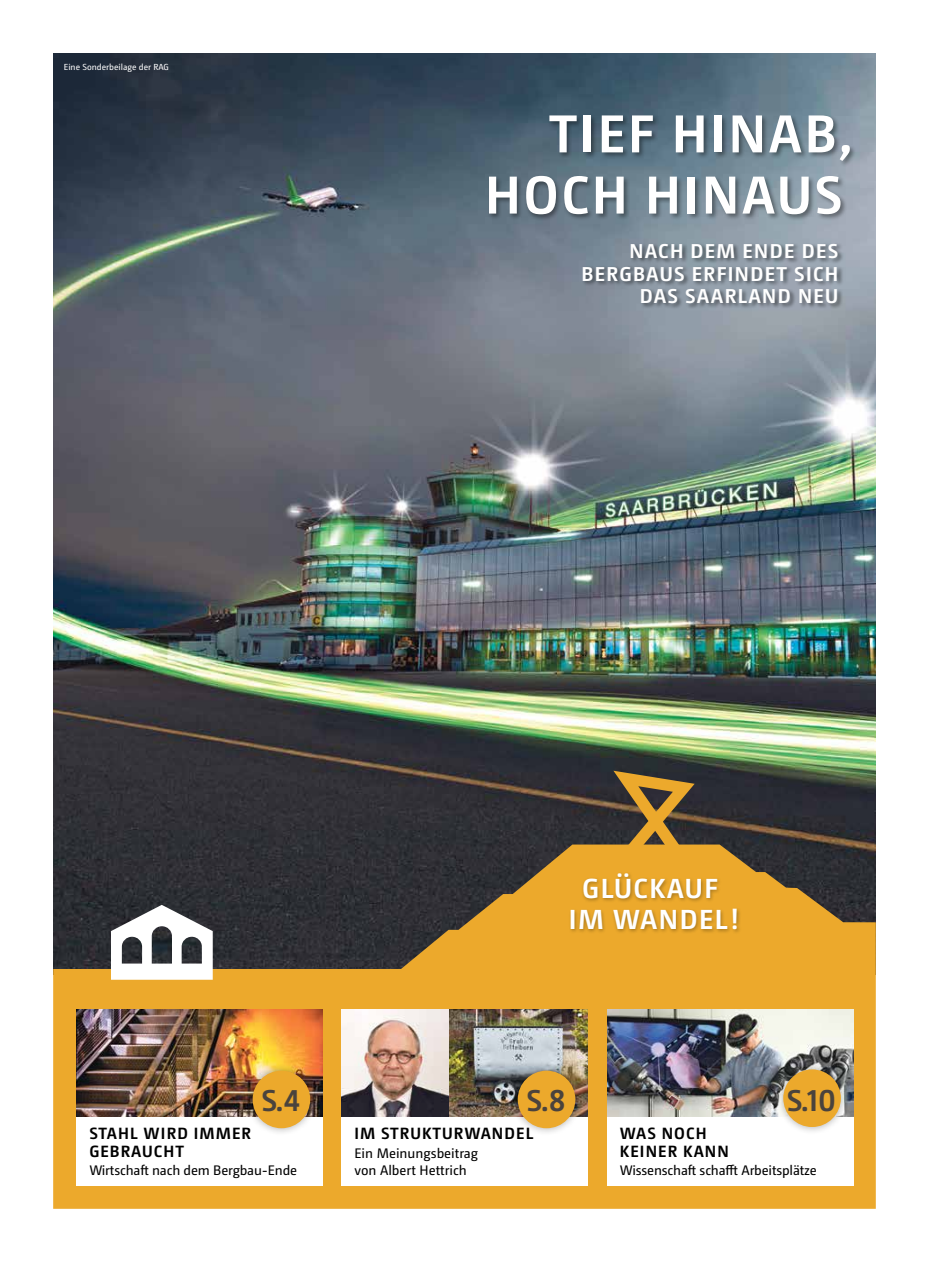
<style>
.page{position:relative;width:929px;height:1262px;background:#fff}
.page>*{position:absolute;margin:0;border:0;box-sizing:border-box;transform-origin:0 0}
.t1{font:700 53.12px/61.1px "Camingo Dos Pro";letter-spacing:.05em;color:#fff;text-align:right}
.t2{font:700 30px "Camingo Dos Pro";color:#4a433d}
.t3{font:700 27.5px/31.2px "Camingo Dos Pro";letter-spacing:.05em;color:#fff;text-align:center}
.t4{font:700 20px/22.5px "Camingo Dos Pro";letter-spacing:.065em;color:#fff;text-align:right}
.t5{font:700 16.25px/18.1px "Camingo Dos Pro";letter-spacing:.065em;color:#000}
.t6{font:13.75px/16.2px "Camingo Dos Pro";letter-spacing:-.01em;color:#000}
.t7{font:8.75px "Camingo Dos Pro";color:#fff}
</style>
<div class="page">
<img style="left:53px;top:53px;width:822px;height:791px">
<svg style="left:53px;top:844px;width:822px;height:364px;background:#a57c30"></svg>
<svg style="left:111px;top:904px;width:102px;height:75px"></svg>
<svg style="left:613px;top:770px;width:81px;height:94px;background:#916e2f"></svg>
<div style="left:568px;top:871px;width:173px;height:63px;background:#000;opacity:.3"></div>
<div style="left:487px;top:114px;width:369px;height:107px;background:#000;opacity:.4"></div>
<div style="left:581px;top:243px;width:262px;height:67px;background:#000;opacity:.5"></div>
<div style="left:607px;top:1116px;width:246px;height:69px;background:#fff"></div>
<img style="left:607px;top:1009px;width:246px;height:107px">
<div style="left:77px;top:1116px;width:245px;height:69px;background:#fff"></div>
<img style="left:77px;top:1009px;width:245px;height:107px">
<div style="left:341px;top:1116px;width:246px;height:69px;background:#fff"></div>
<img style="left:341px;top:1009px;width:246px;height:107px">
<div style="left:245px;top:1062px;width:73px;height:74px;background:#000;opacity:.31"></div>
<div style="left:252px;top:1070px;width:58px;height:58px;background:#eca92c;border-radius:50%"></div>
<div style="left:509px;top:1062px;width:74px;height:74px;background:#000;opacity:.31"></div>
<div style="left:517px;top:1070px;width:58px;height:58px;background:#eca92c;border-radius:50%"></div>
<div style="left:775px;top:1061px;width:73px;height:74px;background:#000;opacity:.31"></div>
<div style="left:783px;top:1069px;width:57px;height:58px;background:#eca92c;border-radius:50%"></div>
<p class="t7" style="left:64px;top:62px;width:106px">Eine Sonderbeilage der RAG</p>
<h1 class="t1" style="left:485px;top:103px;width:369px">TIEF HINAB,<br>HOCH HINAUS</h1>
<h3 class="t4" style="left:581px;top:239px;width:258px">NACH DEM ENDE DES<br>BERGBAUS ERFINDET SICH<br>DAS SAARLAND NEU</h3>
<h3 class="t3" style="left:568px;top:872px;width:172px">GLÜCKAUF<br>IM WANDEL!</h3>
<h2 class="t2" style="left:261px;top:1082px;width:40px">S.4</h2>
<h2 class="t2" style="left:526px;top:1082px;width:40px">S.8</h2>
<h2 class="t2" style="left:786px;top:1082px;width:51px">S.10</h2>
<p class="t5" style="left:89px;top:1124px;width:163px">STAHL WIRD IMMER<br>GEBRAUCHT</p>
<p class="t6" style="left:89px;top:1161px;width:209px">Wirtschaft nach dem Bergbau-Ende</p>
<p class="t5" style="left:354px;top:1124px;width:180px">IM STRUKTURWANDEL</p>
<p class="t6" style="left:354px;top:1145px;width:125px">Ein Meinungsbeitrag von Albert Hettrich</p>
<p class="t5" style="left:620px;top:1124px;width:110px">WAS NOCH<br>KEINER KANN</p>
<p class="t6" style="left:620px;top:1161px;width:198px">Wissenschaft schafft Arbeitsplätze</p>
</div>
